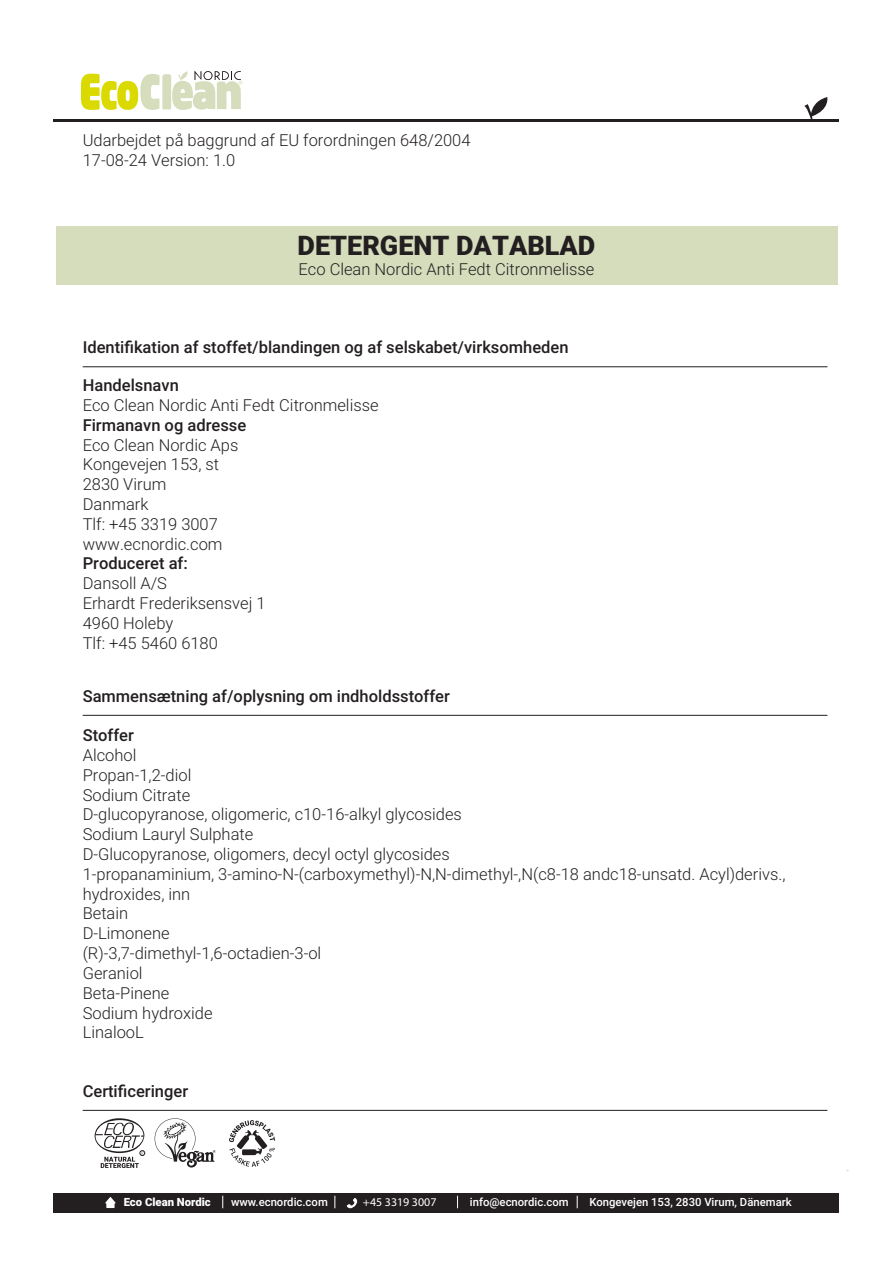
<style>
.page{position:relative;width:893px;height:1263px;background:#fff}
.page>*{position:absolute;margin:0;border:0;box-sizing:border-box;transform-origin:0 0}
.t1{font:900 27px "Roboto";color:#231f20}
.t2{font:300 16.5px/19.8px "Roboto";color:#231f20}
.t3{font:500 16.5px "Roboto";color:#231f20}
.t4{font:11.85px "Myriad Pro";color:#fff}
.t5{font:500 11.25px "Roboto";color:#fff}
.t6{font:900 11.25px "Roboto";color:#fff}
</style>
<div class="page">
<div style="left:56px;top:226px;width:781px;height:59px;background:#d5ddbd"></div>
<hr style="left:83px;top:366px;width:744px;height:1px;background:#231f20">
<hr style="left:83px;top:715px;width:744px;height:1px;background:#231f20">
<hr style="left:83px;top:1110px;width:744px;height:1px;background:#231f20">
<svg style="left:804px;top:97px;width:24px;height:22px"></svg>
<div style="left:54px;top:1193px;width:785px;height:19px;background:#231f20"></div>
<svg style="left:346px;top:1198px;width:12px;height:11px"></svg>
<svg style="left:105px;top:1197px;width:11px;height:11px"></svg>
<svg style="left:222px;top:1196px;width:1px;height:12px"></svg>
<svg style="left:335px;top:1196px;width:1px;height:12px"></svg>
<svg style="left:457px;top:1196px;width:1px;height:12px"></svg>
<svg style="left:577px;top:1196px;width:1px;height:12px"></svg>
<hr style="left:54px;top:119px;width:785px;height:3px;background:#231f20">
<svg style="left:81px;top:71px;width:161px;height:39px"></svg>
<svg style="left:155px;top:1118px;width:61px;height:50px"></svg>
<svg style="left:95px;top:1118px;width:50px;height:50px"></svg>
<svg style="left:229px;top:1120px;width:46px;height:47px"></svg>
<p class="t2" style="left:83px;top:130px;width:389px">Udarbejdet på baggrund af EU forordningen 648/2004<br>17-08-24 Version: 1.0</p>
<h1 class="t1" style="left:298px;top:227px;width:299px">DETERGENT DATABLAD</h1>
<p class="t2" style="left:299px;top:259px;width:297px">Eco Clean Nordic Anti Fedt Citronmelisse</p>
<p class="t3" style="left:83px;top:336px;width:487px">Identifikation af stoffet/blandingen og af selskabet/virksomheden</p>
<p class="t3" style="left:83px;top:374px;width:98px">Handelsnavn</p>
<p class="t2" style="left:83px;top:395px;width:297px">Eco Clean Nordic Anti Fedt Citronmelisse</p>
<p class="t3" style="left:83px;top:413px;width:165px">Firmanavn og adresse</p>
<p class="t2" style="left:83px;top:434px;width:157px">Eco Clean Nordic Aps<br>Kongevejen 153, st<br>2830 Virum<br>Danmark<br>Tlf: +45 3319 3007 www.ecnordic.com</p>
<p class="t3" style="left:83px;top:552px;width:107px">Produceret af:</p>
<p class="t2" style="left:83px;top:573px;width:184px">Dansoll A/S<br>Erhardt Frederiksensvej 1<br>4960 Holeby<br>Tlf: +45 5460 6180</p>
<p class="t3" style="left:83px;top:684px;width:369px">Sammensætning af/oplysning om indholdsstoffer</p>
<p class="t3" style="left:83px;top:724px;width:53px">Stoffer</p>
<p class="t2" style="left:83px;top:745px;width:704px">Alcohol<br>Propan-1,2-diol<br>Sodium Citrate<br>D-glucopyranose, oligomeric, c10-16-alkyl glycosides<br>Sodium Lauryl Sulphate<br>D-Glucopyranose, oligomers, decyl octyl glycosides<br>1-propanaminium, 3-amino-N-(carboxymethyl)-N,N-dimethyl-,N(c8-18 andc18-unsatd. Acyl)derivs., hydroxides, inn<br>Betain<br>D-Limonene<br>(R)-3,7-dimethyl-1,6-octadien-3-ol<br>Geraniol<br>Beta-Pinene<br>Sodium hydroxide<br>LinalooL</p>
<p class="t3" style="left:83px;top:1079px;width:107px">Certificeringer</p>
<p class="t6" style="left:124px;top:1194px;width:89px">Eco Clean Nordic</p>
<p class="t5" style="left:231px;top:1194px;width:98px">www.ecnordic.com</p>
<p class="t4" style="left:363px;top:1194px;width:75px">+45 3319 3007</p>
<p class="t5" style="left:470px;top:1194px;width:100px">info@ecnordic.com</p>
<p class="t5" style="left:589px;top:1194px;width:204px">Kongevejen 153, 2830 Virum, Dänemark</p>
</div>
